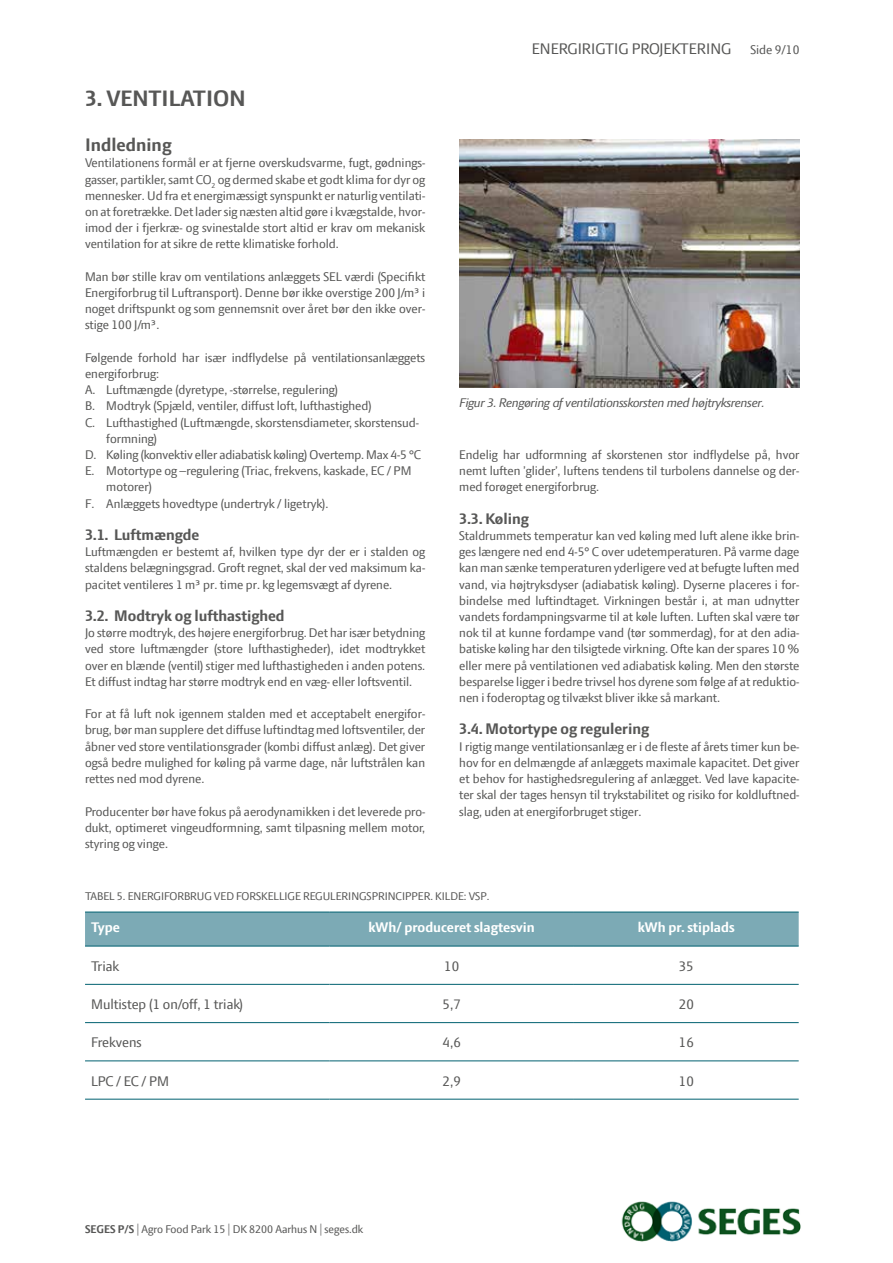
<style>
.page{position:relative;width:893px;height:1263px;background:#fff}
.page>*{position:absolute;margin:0;border:0;box-sizing:border-box;transform-origin:0 0}
.t1{font:700 24px "LF Press Sans";color:#575756}
.t2{font:700 19.5px "LF Press Sans";color:#575756}
.t3{font:700 16.5px "LF Press Sans";color:#575756}
.t4{font:16.5px "LF Press Sans";color:#575756}
.t5{font:15px "LF Press Sans";color:#575756}
.t6{font:700 15px "LF Press Sans";color:#fff}
.t7{font:13.5px/16.2px "LF Press Sans";color:#575756;text-align:justify}
.t8{font:italic 13.5px "LF Press Sans";letter-spacing:-.02em;color:#575756}
.t9{font:12px "LF Press Sans";color:#575756}
.s1{font-size:13.5px}
.s2{font-weight:700}
</style>
<div class="page">
<img style="left:621px;top:1201px;width:180px;height:41px">
<img style="left:459px;top:140px;width:340px;height:248px">
<div style="left:85px;top:913px;width:714px;height:33px;background:#7caab5"></div>
<hr style="left:85px;top:912px;width:244px;height:1px;background:#006070">
<hr style="left:329px;top:912px;width:245px;height:1px;background:#006070">
<hr style="left:574px;top:912px;width:225px;height:1px;background:#006070">
<hr style="left:85px;top:946px;width:244px;height:1px;background:#006070">
<hr style="left:329px;top:946px;width:245px;height:1px;background:#006070">
<hr style="left:574px;top:946px;width:225px;height:1px;background:#006070">
<hr style="left:85px;top:984px;width:244px;height:1px;background:#006070">
<hr style="left:329px;top:984px;width:245px;height:1px;background:#006070">
<hr style="left:574px;top:984px;width:225px;height:1px;background:#006070">
<hr style="left:85px;top:1022px;width:244px;height:1px;background:#006070">
<hr style="left:329px;top:1022px;width:245px;height:1px;background:#006070">
<hr style="left:574px;top:1022px;width:225px;height:1px;background:#006070">
<hr style="left:85px;top:1060px;width:244px;height:1px;background:#006070">
<hr style="left:329px;top:1060px;width:245px;height:1px;background:#006070">
<hr style="left:574px;top:1060px;width:225px;height:1px;background:#006070">
<hr style="left:85px;top:1099px;width:244px;height:1px;background:#006070">
<hr style="left:329px;top:1099px;width:245px;height:1px;background:#006070">
<hr style="left:574px;top:1099px;width:225px;height:1px;background:#006070">
<h1 class="t1" style="left:85px;top:85px;width:162px">3. VENTILATION</h1>
<h2 class="t2" style="left:85px;top:134px;width:88px">Indledning</h2>
<p class="t7" style="left:85px;top:155px;width:342px">Ventilationens formål er at fjerne overskudsvarme, fugt, gødnings&shy;gasser, partikler, samt CO<sub>2</sub> og dermed skabe et godt klima for dyr og mennesker. Ud fra et energimæssigt synspunkt er naturlig ventilati&shy;on at foretrække. Det lader sig næsten altid gøre i kvægstalde, hvor&shy;imod der i fjerkræ- og svinestalde stort altid er krav om mekanisk ventilation for at sikre de rette klimatiske forhold.</p>
<p class="t7" style="left:85px;top:268px;width:342px">Man bør stille krav om ventilations anlæggets SEL værdi (Specifikt Energiforbrug til Luftransport). Denne bør ikke overstige 200 J/m³ i noget driftspunkt og som gennemsnit over året bør den ikke over&shy;stige 100 J/m³.</p>
<p class="t7" style="left:85px;top:349px;width:342px">Følgende forhold har især indflydelse på ventilationsanlæggets</p>
<p class="t7" style="left:85px;top:365px;width:76px">energiforbrug:</p>
<p class="t7" style="left:85px;top:382px;width:255px">A. Luftmængde (dyretype, -størrelse, regulering)</p>
<p class="t7" style="left:85px;top:398px;width:288px">B. Modtryk (Spjæld, ventiler, diffust loft, lufthastighed)</p>
<p class="t7" style="left:85px;top:414px;width:335px">C. Lufthastighed (Luftmængde, skorstensdiameter, skorstensud-</p>
<p class="t7" style="left:106px;top:430px;width:53px">formning)</p>
<p class="t7" style="left:85px;top:446px;width:338px">D. Køling (konvektiv eller adiabatisk køling) Overtemp. Max 4-5 °C</p>
<p class="t7" style="left:85px;top:463px;width:328px">E. Motortype og –regulering (Triac, frekvens, kaskade, EC / PM</p>
<p class="t7" style="left:106px;top:479px;width:47px">motorer)</p>
<p class="t7" style="left:85px;top:495px;width:245px">F. Anlæggets hovedtype (undertryk / ligetryk).</p>
<p class="t3" style="left:85px;top:525px;width:116px">3.1. Luftmængde</p>
<p class="t7" style="left:85px;top:544px;width:342px">Luftmængden er bestemt af, hvilken type dyr der er i stalden og staldens belægningsgrad. Groft regnet, skal der ved maksimum ka&shy;pacitet ventileres 1 m³ pr. time pr. kg legemsvægt af dyrene.</p>
<p class="t3" style="left:85px;top:606px;width:201px">3.2. Modtryk og lufthastighed</p>
<p class="t7" style="left:85px;top:625px;width:342px">Jo større modtryk, des højere energiforbrug. Det har især betydning ved store luftmængder (store lufthastigheder), idet modtrykket over en blænde (ventil) stiger med lufthastigheden i anden potens.<br>Et diffust indtag har større modtryk end en væg- eller loftsventil.</p>
<p class="t7" style="left:85px;top:706px;width:342px">For at få luft nok igennem stalden med et acceptabelt energifor&shy;brug, bør man supplere det diffuse luftindtag med loftsventiler, der åbner ved store ventilationsgrader (kombi diffust anlæg). Det giver også bedre mulighed for køling på varme dage, når luftstrålen kan rettes ned mod dyrene.</p>
<p class="t7" style="left:85px;top:803px;width:342px">Producenter bør have fokus på aerodynamikken i det leverede pro&shy;dukt, optimeret vingeudformning, samt tilpasning mellem motor, styring og vinge.</p>
<p class="t4" style="left:532px;top:39px;width:269px">ENERGIRIGTIG PROJEKTERING <span class="s1">Side 9/10</span></p>
<p class="t8" style="left:459px;top:395px;width:307px">Figur 3. Rengøring af ventilationsskorsten med højtryksrenser.</p>
<p class="t7" style="left:459px;top:446px;width:342px">Endelig har udformning af skorstenen stor indflydelse på, hvor nemt luften ’glider’, luftens tendens til turbolens dannelse og der&shy;med forøget energiforbrug.</p>
<p class="t3" style="left:459px;top:509px;width:71px">3.3. Køling</p>
<p class="t7" style="left:459px;top:527px;width:342px">Staldrummets temperatur kan ved køling med luft alene ikke brin&shy;ges længere ned end 4-5° C over udetemperaturen. På varme dage kan man sænke temperaturen yderligere ved at befugte luften med vand, via højtryksdyser (adiabatisk køling). Dyserne placeres i for&shy;bindelse med luftindtaget. Virkningen består i, at man udnytter vandets fordampningsvarme til at køle luften. Luften skal være tør nok til at kunne fordampe vand (tør sommerdag), for at den adia&shy;batiske køling har den tilsigtede virkning. Ofte kan der spares 10 % eller mere på ventilationen ved adiabatisk køling. Men den største besparelse ligger i bedre trivsel hos dyrene som følge af at reduktio&shy;nen i foderoptag og tilvækst bliver ikke så markant.</p>
<p class="t3" style="left:459px;top:720px;width:191px">3.4. Motortype og regulering</p>
<p class="t7" style="left:459px;top:738px;width:342px">I rigtig mange ventilationsanlæg er i de fleste af årets timer kun be&shy;hov for en delmængde af anlæggets maximale kapacitet. Det giver et behov for hastighedsregulering af anlægget. Ved lave kapacite&shy;ter skal der tages hensyn til trykstabilitet og risiko for koldluftned&shy;slag, uden at energiforbruget stiger.</p>
<p class="t9" style="left:85px;top:889px;width:406px">TABEL 5. ENERGIFORBRUG VED FORSKELLIGE REGULERINGSPRINCIPPER. KILDE: VSP.</p>
<p class="t6" style="left:91px;top:918px;width:30px">Type</p>
<p class="t6" style="left:369px;top:918px;width:168px">kWh/ produceret slagtesvin</p>
<p class="t6" style="left:638px;top:918px;width:98px">kWh pr. stiplads</p>
<p class="t5" style="left:91px;top:957px;width:30px">Triak</p>
<p class="t5" style="left:444px;top:957px;width:16px">10</p>
<p class="t5" style="left:679px;top:957px;width:16px">35</p>
<p class="t5" style="left:91px;top:995px;width:154px">Multistep (1 on/off, 1 triak)</p>
<p class="t5" style="left:443px;top:995px;width:20px">5,7</p>
<p class="t5" style="left:679px;top:995px;width:16px">20</p>
<p class="t5" style="left:91px;top:1034px;width:52px">Frekvens</p>
<p class="t5" style="left:443px;top:1034px;width:20px">4,6</p>
<p class="t5" style="left:679px;top:1034px;width:16px">16</p>
<p class="t5" style="left:91px;top:1072px;width:79px">LPC / EC / PM</p>
<p class="t5" style="left:443px;top:1072px;width:20px">2,9</p>
<p class="t5" style="left:679px;top:1072px;width:16px">10</p>
<p class="t9" style="left:85px;top:1222px;width:280px"><span class="s2">SEGES P/S</span> | Agro Food Park 15 | DK 8200 Aarhus N | seges.dk</p>
</div>
